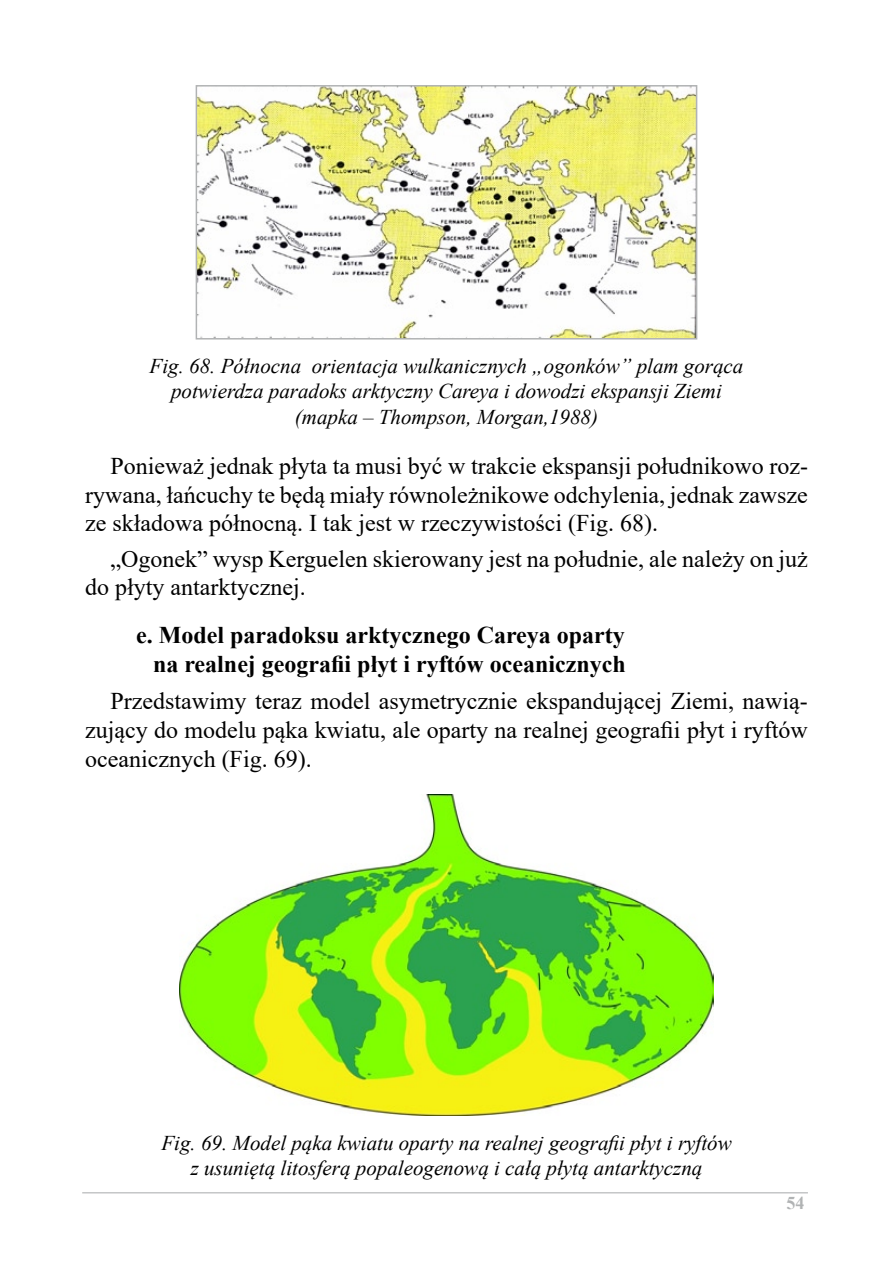
<style>
.page{position:relative;width:893px;height:1263px;background:#fff}
.page>*{position:absolute;margin:0;border:0;box-sizing:border-box;transform-origin:0 0}
.t1{font:24px/28.8px "Times New Roman";color:#000;text-align:justify}
.t2{font:700 24px/28.8px "Times New Roman";color:#000;text-align:right}
.t3{font:italic 21px/25.2px "Times New Roman";color:#000;text-align:center}
.t4{font:700 18px "Times New Roman";color:#b1b3b4}
</style>
<div class="page">
<hr style="left:82px;top:1192px;width:726px;height:1px;background:#b1b3b4">
<img style="left:199px;top:88px;width:495px;height:249px">
<div style="left:196px;top:85px;width:501px;height:255px;border:2px solid #b1b3b4"></div>
<img style="left:180px;top:794px;width:533px;height:322px">
<p class="t3" style="left:150px;top:353px;width:595px">Fig. 68. Północna orientacja wulkanicznych „ogonków” plam gorąca potwierdza paradoks arktyczny Careya i dowodzi ekspansji Ziemi (mapka – Thompson, Morgan,1988)</p>
<p class="t1" style="left:85px;top:450px;width:724px;text-indent:26px">Ponieważ jednak płyta ta musi być w trakcie ekspansji południkowo roz&shy;rywana, łańcuchy te będą miały równoleżnikowe odchylenia, jednak zawsze ze składowa północną. I tak jest w rzeczywistości (Fig. 68).</p>
<p class="t1" style="left:85px;top:543px;width:724px;text-indent:26px">„Ogonek” wysp Kerguelen skierowany jest na południe, ale należy on już do płyty antarktycznej.</p>
<p class="t2" style="left:136px;top:620px;width:491px">e. Model paradoksu arktycznego Careya oparty na realnej geografii płyt i ryftów oceanicznych</p>
<p class="t1" style="left:85px;top:686px;width:724px;text-indent:26px">Przedstawimy teraz model asymetrycznie ekspandującej Ziemi, nawią&shy;zujący do modelu pąka kwiatu, ale oparty na realnej geografii płyt i ryftów oceanicznych (Fig. 69).</p>
<p class="t3" style="left:161px;top:1129px;width:572px">Fig. 69. Model pąka kwiatu oparty na realnej geografii płyt i ryftów z usuniętą litosferą popaleogenową i całą płytą antarktyczną</p>
<p class="t4" style="left:786px;top:1189px;width:19px">54</p>
</div>
